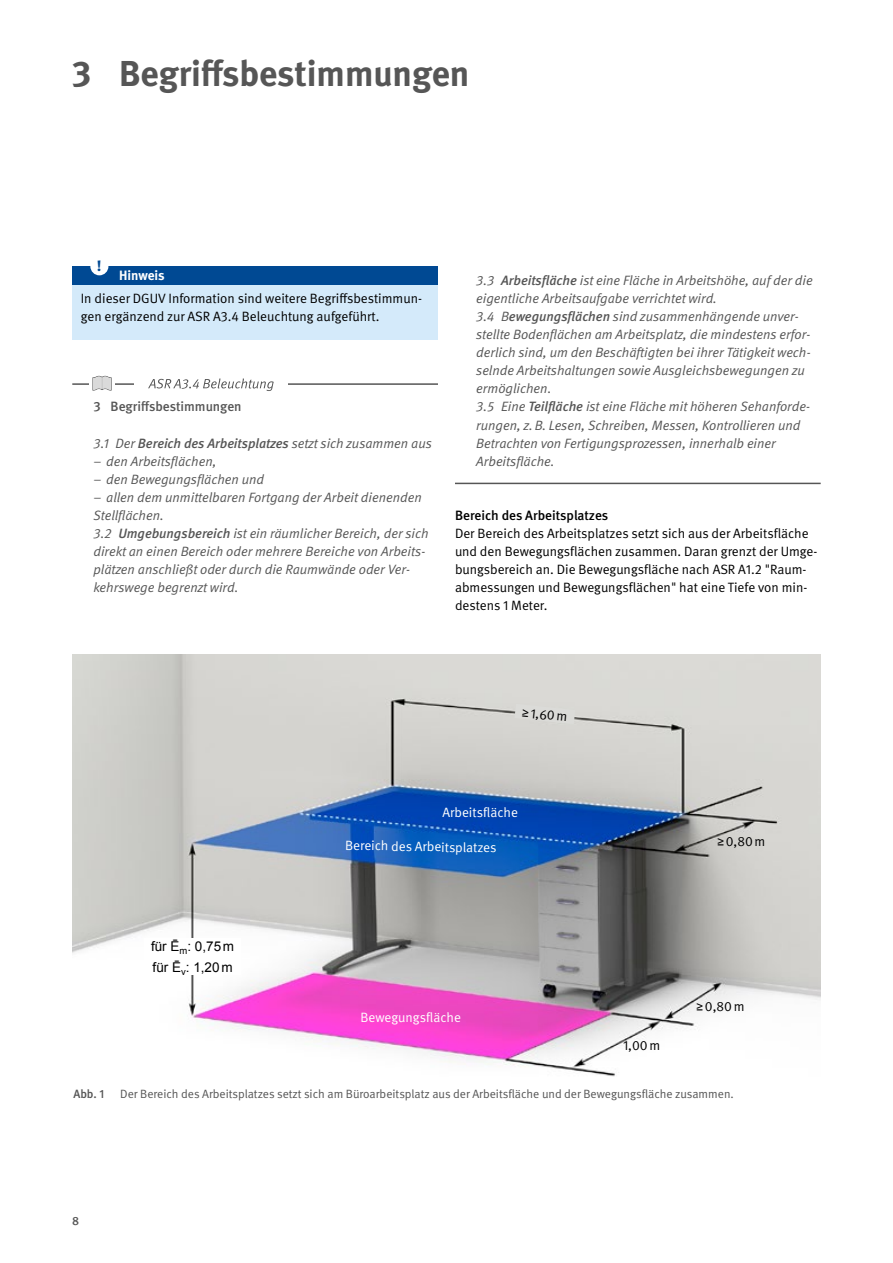
<style>
.page{position:relative;width:893px;height:1263px;background:#fff}
.page>*{position:absolute;margin:0;border:0;box-sizing:border-box;transform-origin:0 0}
.t1{font:700 36px "DGUV Meta";color:#565656}
.t2{font:700 15px "DGUV Meta Serif";color:#004993}
.Zitat{font:italic 13.5px/18.1px "DGUV Meta";color:#565656}
.FT{font:13.5px/18px "DGUV Meta";color:#000}
.Zitat__letzter_Absat{font:italic 13.5px/18px "DGUV Meta";color:#565656}
.STG_FT{font:13.5px/18.1px "DGUV Meta";color:#000}
.t3{font:13.5px "DGUV Meta";color:#fff}
.t4{font:500 13.5px "DGUV Meta";color:#000}
.t5{font:13.5px/20.7px "Arial";color:#000}
.Einzug_links_f{font:500 13.5px "DGUV Meta";color:#565656}
.STG_Titel{font:700 13.5px "DGUV Meta";letter-spacing:-.005em;color:#fff}
.t6{font:12px "DGUV Meta";color:#565656}
.t7{font:500 12px "DGUV Meta";color:#565656}
.s1{font-weight:500}
.s2{font-family:"Arial";font-size:12px}
</style>
<div class="page">
<div style="left:72px;top:267px;width:366px;height:18px;background:#004993"></div>
<div style="left:72px;top:285px;width:366px;height:54px;background:#d4eafa"></div>
<hr style="left:72px;top:383px;width:366px;height:2px;background:#565656">
<div style="left:89px;top:382px;width:26px;height:5px;background:#fff"></div>
<svg style="left:92px;top:376px;width:20px;height:15px"></svg>
<div style="left:134px;top:376px;width:153px;height:18px;background:#fff"></div>
<svg style="left:148px;top:378px;width:126px;height:13px"></svg>
<hr style="left:455px;top:483px;width:366px;height:1px;background:#565656">
<img style="left:72px;top:655px;width:749px;height:422px">
<svg style="left:514px;top:704px;width:61px;height:20px"></svg>
<div style="left:144px;top:938px;width:97px;height:37px;background:#fff"></div>
<div style="left:90px;top:257px;width:18px;height:18px;background:#fff;border-radius:50%"></div>
<h1 class="t1" style="left:72px;top:52px;width:399px">3 Begriffsbestimmungen</h1>
<p class="t2" style="left:97px;top:256px;width:6px">!</p>
<p class="STG_Titel" style="left:119px;top:268px;width:47px">Hinweis</p>
<p class="STG_FT" style="left:81px;top:290px;width:343px">In dieser DGUV Information sind weitere Begriffsbestimmun&shy;gen ergänzend zur ASR A3.4 Beleuchtung aufgeführt.</p>
<p class="Einzug_links_f" style="left:94px;top:399px;width:150px">3 Begriffsbestimmungen</p>
<p class="Zitat" style="left:94px;top:434px;width:340px">3.1 Der <span class="s1">Bereich des Arbeitsplatzes</span> setzt sich zusammen aus</p>
<p class="Zitat" style="left:94px;top:452px;width:125px">– den Arbeitsflächen,</p>
<p class="Zitat" style="left:94px;top:470px;width:172px">– den Bewegungsflächen und</p>
<p class="Zitat" style="left:94px;top:488px;width:330px">– allen dem unmittelbaren Fortgang der Arbeit dienenden<br>Stellflächen.</p>
<p class="Zitat" style="left:94px;top:524px;width:336px">3.2 <span class="s1">Umgebungsbereich</span> ist ein räumlicher Bereich, der sich direkt an einen Bereich oder mehrere Bereiche von Arbeits&shy;plätzen anschließt oder durch die Raumwände oder Ver&shy;kehrswege begrenzt wird.</p>
<p class="Zitat" style="left:476px;top:271px;width:338px">3.3 <span class="s1">Arbeitsfläche</span> ist eine Fläche in Arbeitshöhe, aufder die eigentliche Arbeitsaufgabe verrichtet wird.</p>
<p class="Zitat" style="left:476px;top:308px;width:336px">3.4 B<span class="s1">ewegungsflächen</span> sind zusammenhängende unver&shy;stellte Bodenflächen am Arbeitsplatz, die mindestens erfor&shy;derlich sind, um den Beschäftigten bei ihrer Tätigkeit wech&shy;selnde Arbeitshaltungen sowie Ausgleichsbewegungen zu ermöglichen.</p>
<p class="Zitat__letzter_Absat" style="left:476px;top:398px;width:336px">3.5 Eine <span class="s1">Teilfläche</span> ist eine Fläche mit höheren Sehanforde&shy;rungen, z.B. Lesen, Schreiben, Messen, Kontrollieren und Betrachten von Fertigungsprozessen, innerhalb einer Arbeitsfläche.</p>
<h3 class="t4" style="left:455px;top:507px;width:155px">Bereich des Arbeitsplatzes</h3>
<p class="FT" style="left:455px;top:525px;width:364px">Der Bereich des Arbeitsplatzes setzt sich aus der Arbeitsfläche und den Bewegungsflächen zusammen. Daran grenzt der Umge&shy;bungsbereich an. Die Bewegungsfläche nach ASR A1.2 "Raum&shy;abmessungen und Bewegungsflächen" hat eine Tiefe von min&shy;destens 1 Meter.</p>
<p class="FT" style="left:523px;top:703px;width:47px;rotate:6deg"><span class="s2">≥</span> 1,60m</p>
<p class="t5" style="left:151px;top:936px;width:85px">für Ē<sub>m</sub>: 0,75m für Ē<sub>v</sub>: 1,20m</p>
<p class="t3" style="left:442px;top:804px;width:77px">Arbeitsfläche</p>
<p class="t3" style="left:345px;top:837px;width:153px;rotate:1deg">Bereich des Arbeitsplatzes</p>
<p class="t3" style="left:360px;top:1009px;width:102px">Bewegungsfläche</p>
<p class="FT" style="left:718px;top:832px;width:49px"><span class="s2">≥</span>0,80m</p>
<p class="FT" style="left:623px;top:1036px;width:39px">1,00m</p>
<p class="FT" style="left:697px;top:998px;width:49px"><span class="s2">≥</span>0,80m</p>
<p class="t7" style="left:73px;top:1087px;width:32px">Abb. 1</p>
<p class="t6" style="left:120px;top:1087px;width:615px">Der Bereich des Arbeitsplatzes setzt sich am Büroarbeitsplatz aus der Arbeitsfläche und der Bewegungsfläche zusammen.</p>
<p class="t7" style="left:72px;top:1213px;width:9px">8</p>
</div>
